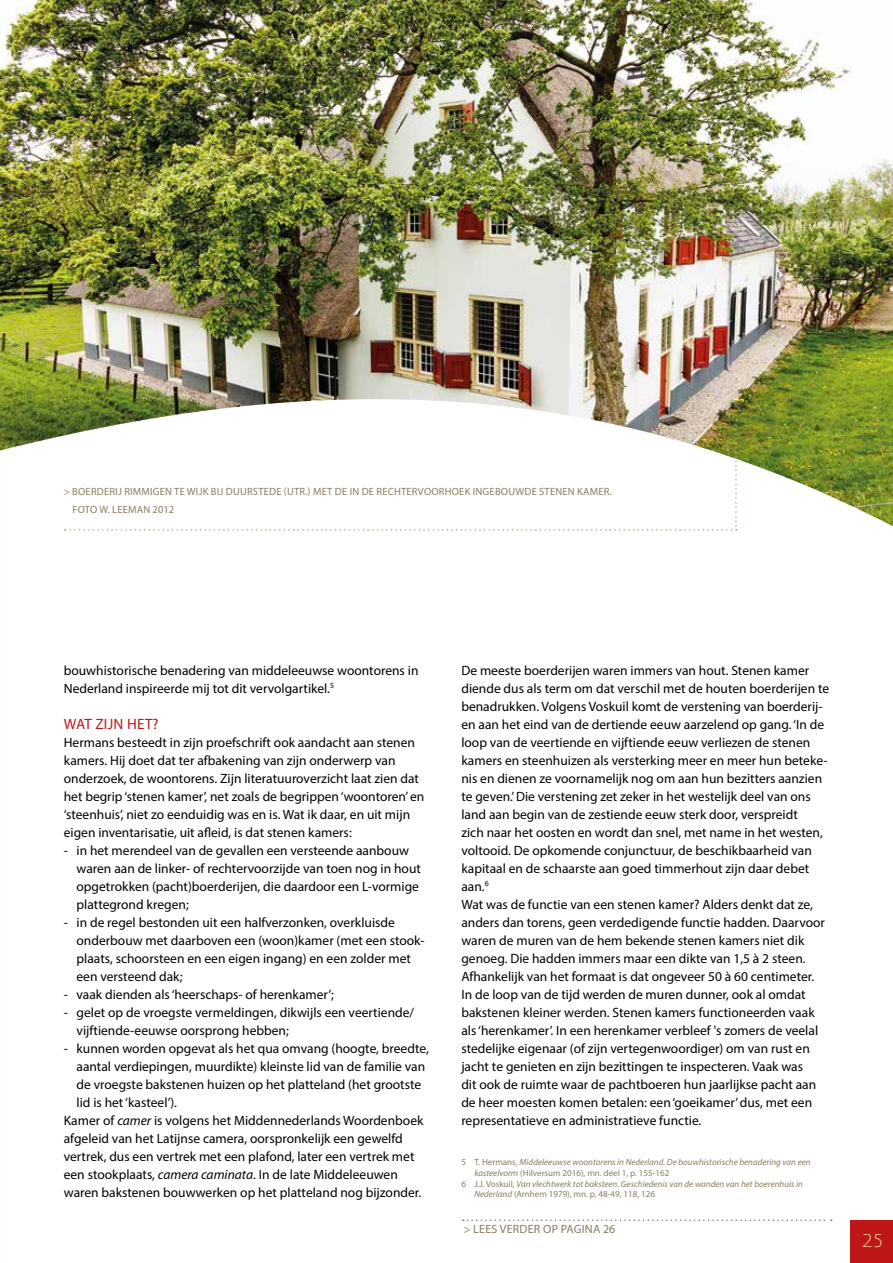
<style>
.page{position:relative;width:893px;height:1263px;background:#fff}
.page>*{position:absolute;margin:0;border:0;box-sizing:border-box;transform-origin:0 0}
.t1{font:18px "Julius Sans One";color:#edd8b0}
.t2{font:15px "Myriad Pro";color:#bf1717}
.t3{font:13.5px/18px "Myriad Pro";color:#000}
.t4{font:12px "Myriad Pro";letter-spacing:.02em;color:#897d62}
.t5{font:10.5px "Myriad Pro";letter-spacing:.02em;color:#897d62}
.t6{font:italic 9px "Myriad Pro";color:#897d62}
.t7{font:9px "Myriad Pro";color:#897d62}
.s1{font-style:italic}
.s2{font-style:normal}
</style>
<div class="page">
<div style="left:850px;top:1220px;width:43px;height:43px;background:#bf1717"></div>
<img style="left:0;top:0;width:893px;height:526px">
<img style="left:65px;top:378px;width:672px;height:153px">
<svg style="left:463px;top:1219px;width:369px;height:2px"></svg>
<p class="t5" style="left:64px;top:485px;width:356px">&gt; Boerderij Rimmigen te Wijk bij Duurstede (Utr.) met de in de rechtervoorho</p>
<p class="t5" style="left:459px;top:485px;width:154px">ek ingebouwde stenen kamer.</p>
<p class="t5" style="left:72px;top:503px;width:103px">Foto W. Leeman 2012</p>
<p class="t3" style="left:64px;top:661px;width:356px">bouwhistorische benadering van middeleeuwse woontorens in<br>Nederland inspireerde mij tot dit vervolgartikel.<sup>5</sup></p>
<p class="t2" style="left:64px;top:714px;width:96px">WAT ZIJ N HET?</p>
<p class="t3" style="left:64px;top:733px;width:362px">Hermans besteedt in zijn proefschrift ook aandacht aan stenen kamers. Hij doet dat ter afbakening van zijn onderwerp van onderzoek, de woontorens. Zijn literatuuroverzicht laat zien dat het begrip ‘stenen kamer’, net zoals de begrippen ‘woontoren’ en ‘steenhuis’, niet zo eenduidig was en is. Wat ik daar, en uit mijn eigen inventarisatie, uit afleid, is dat stenen kamers:</p>
<p class="t3" style="left:77px;top:841px;width:346px;text-indent:-13px">- in het merendeel van de gevallen een versteende aanbouw waren aan de linker- of rechtervoorzijde van toen nog in hout opgetrokken (pacht)boerderijen, die daardoor een L-vormige plattegrond kregen;</p>
<p class="t3" style="left:77px;top:913px;width:350px;text-indent:-13px">- in de regel bestonden uit een halfverzonken, overkluisde onderbouw met daarboven een (woon)kamer (met een stook&shy;plaats, schoorsteen en een eigen ingang) en een zolder met een versteend dak;</p>
<p class="t3" style="left:64px;top:985px;width:272px">- vaak dienden als ‘heerschaps- of herenkamer’;</p>
<p class="t3" style="left:77px;top:1003px;width:339px;text-indent:-13px">- gelet op de vroegste vermeldingen, dikwijls een veertiende/ vijftiende-eeuwse oorsprong hebben;</p>
<p class="t3" style="left:64px;top:1039px;width:366px">- kunnen worden opgevat als het qua omvang (hoogte, breedte,</p>
<p class="t3" style="left:77px;top:1057px;width:350px">aantal verdiepingen, muurdikte) kleinste lid van de familie van</p>
<p class="t3" style="left:77px;top:1075px;width:346px">de vroegste bakstenen huizen op het platteland (het grootste</p>
<p class="t3" style="left:77px;top:1093px;width:102px">lid is het ‘kasteel’).</p>
<p class="t3" style="left:64px;top:1111px;width:361px">Kamer of <span class="s1">camer</span> is volgens het Middennederlands Woordenboek</p>
<p class="t3" style="left:64px;top:1129px;width:341px">afgeleid van het Latijnse camera, oorspronkelijk een gewelfd</p>
<p class="t3" style="left:64px;top:1147px;width:352px">vertrek, dus een vertrek met een plafond, later een vertrek met</p>
<p class="t3" style="left:64px;top:1165px;width:336px">een stookplaats, <span class="s1">camera caminata</span>. I n de late Middeleeuwen</p>
<p class="t3" style="left:64px;top:1183px;width:359px">waren bakstenen bouwwerken op het platteland nog bijzonder.</p>
<p class="t3" style="left:461px;top:661px;width:369px">De meeste boerderijen waren immers van hout. Stenen kamer diende dus als term om dat verschil met de houten boerderijen te benadrukken. Volgens Voskuil komt de verstening van boerderij&shy;en aan het eind van de dertiende eeuw aarzelend op gang. ‘I n de loop van de veertiende en vijftiende eeuw verliezen de stenen kamers en steenhuizen als versterking meer en meer hun beteke&shy;nis en dienen ze voornamelijk nog om aan hun bezitters aanzien te geven.’ Die verstening zet zeker in het westelijk deel van ons land aan begin van de zestiende eeuw sterk door, verspreidt<br>zich naar het oosten en wordt dan snel, met name in het westen, voltooid. De opkomende conjunctuur, de beschikbaarheid van kapitaal en de schaarste aan goed timmerhout zijn daar debet aan.<sup>6<br></sup>Wat was de functie van een stenen kamer? Alders denkt dat ze, anders dan torens, geen verdedigende functie hadden. Daarvoor waren de muren van de hem bekende stenen kamers niet dik genoeg. Die hadden immers maar een dikte van 1,5 à 2 steen.<br>Afhankelijk van het formaat is dat ongeveer 50 à 60 centimeter.<br>I n de loop van de tijd werden de muren dunner, ook al omdat bakstenen kleiner werden. Stenen kamers functioneerden vaak als ‘herenkamer’. I n een herenkamer verbleef 's zomers de veelal stedelijke eigenaar (of zijn vertegenwoordiger) om van rust en jacht te genieten en zijn bezittingen te inspecteren. Vaak was<br>dit ook de ruimte waar de pachtboeren hun jaarlijkse pacht aan de heer moesten komen betalen: een ‘goeikamer’ dus, met een representatieve en administratieve functie.</p>
<p class="t6" style="left:462px;top:1156px;width:350px"><span class="s2">5 T. Hermans,</span> Middeleeuwse woontorens in Nederland. De bouwhistorische benadering van een</p>
<p class="t7" style="left:474px;top:1167px;width:196px"><span class="s1">kasteelvorm</span> (Hilversum 2016), mn. deel 1, p. 155-162</p>
<p class="t6" style="left:462px;top:1178px;width:343px"><span class="s2">6 J .J. Voskuil,</span> Van vlechtwerk tot baksteen. Geschiedenis van de wanden van het boerenhuis in</p>
<p class="t7" style="left:474px;top:1189px;width:182px"><span class="s1">Nederland</span> (Arnhem 1979), mn. p. 48-49, 118, 126</p>
<p class="t4" style="left:463px;top:1221px;width:153px">&gt; lees verder op pagina 26</p>
<h1 class="t1" style="left:862px;top:1231px;width:23px">25</h1>
</div>
